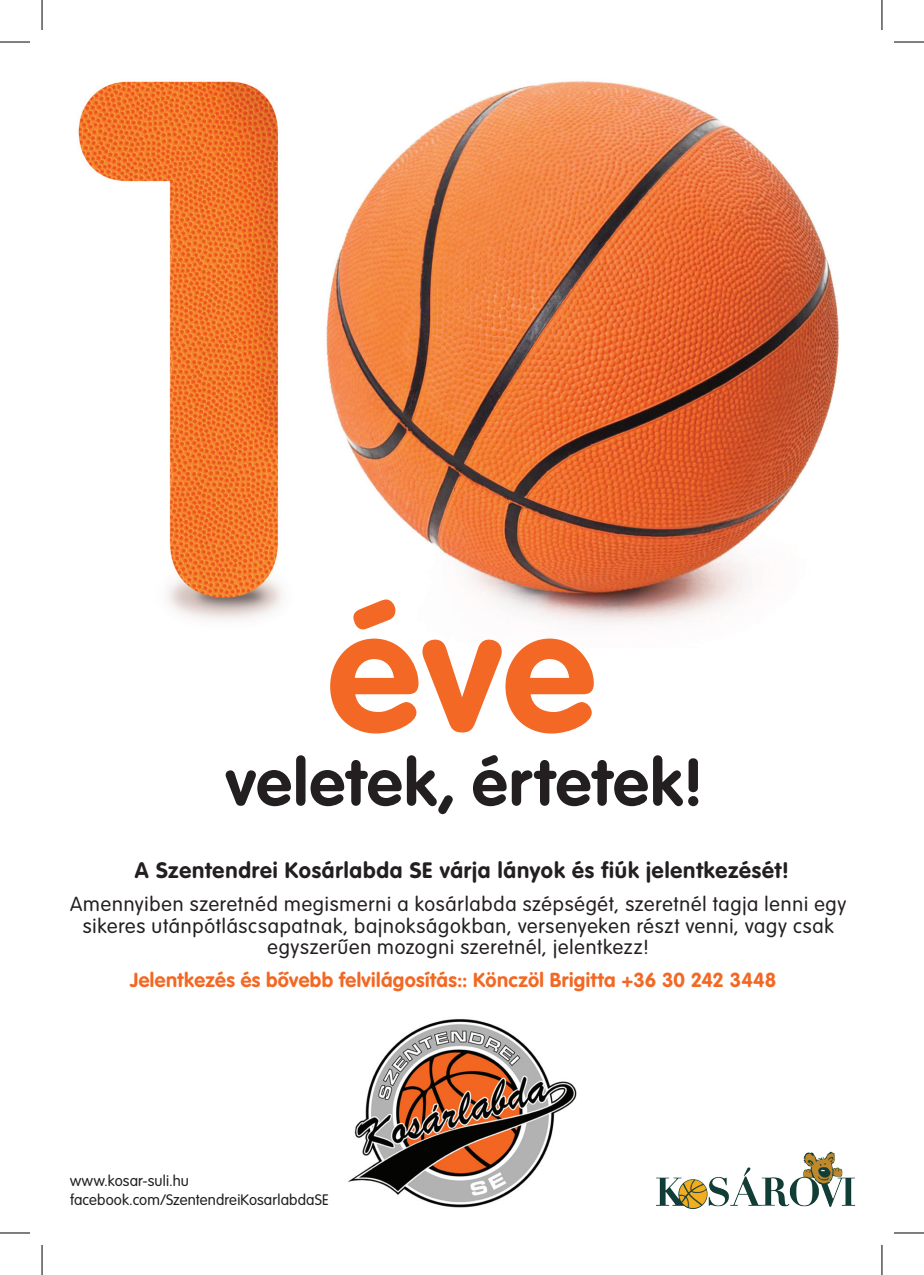
<style>
.page{position:relative;width:924px;height:1275px;background:#fff}
.page>*{position:absolute;margin:0;border:0;box-sizing:border-box;transform-origin:0 0}
.t1{font:700 22px "VAG Rounded Std Thin HU";letter-spacing:.035em;color:#231f20}
.t2{font:20px/21.6px "VAG Rounded Std Light HU";letter-spacing:.04em;color:#231f20;text-align:center}
.t3{font:700 20px "VAG Rounded Std Thin HU";letter-spacing:.02em;color:#f26824}
.t4{font:15px/18.4px "VAG Rounded Std Light HU";letter-spacing:.01em;color:#231f20}
</style>
<div class="page">
<img style="left:348px;top:1019px;width:229px;height:189px">
<img style="left:78px;top:81px;width:761px;height:543px">
<svg style="left:225px;top:755px;width:473px;height:59px"></svg>
<svg style="left:330px;top:599px;width:263px;height:134px"></svg>
<img style="left:656px;top:1151px;width:197px;height:57px">
<hr style="left:0;top:42px;width:30px;height:1px;background:#000">
<hr style="left:893px;top:42px;width:30px;height:1px;background:#000">
<hr style="left:0;top:1232px;width:30px;height:1px;background:#000">
<hr style="left:893px;top:1232px;width:30px;height:1px;background:#000">
<hr style="left:42px;top:0;width:1px;height:30px;background:#000">
<hr style="left:42px;top:1245px;width:1px;height:30px;background:#000">
<hr style="left:881px;top:0;width:1px;height:30px;background:#000">
<hr style="left:881px;top:1245px;width:1px;height:30px;background:#000">
<p class="t1" style="left:135px;top:857px;width:655px">A Szentendrei Kosárlabda SE várja lányok és fiúk jelentkezését!</p>
<p class="t2" style="left:70px;top:894px;width:777px">Amennyiben szeretnéd megismerni a kosárlabda szépségét, szeretnél tagja lenni egy sikeres utánpótláscsapatnak, bajnokságokban, versenyeken részt venni, vagy csak egyszerűen mozogni szeretnél, jelentkezz!</p>
<p class="t3" style="left:130px;top:968px;width:647px">Jelentkezés és bővebb felvilágosítás:: Könczöl Brigitta +36 30 242 3448</p>
<p class="t4" style="left:70px;top:1172px;width:260px">www.kosar-suli.hu facebook.com/SzentendreiKosarlabdaSE</p>
</div>
